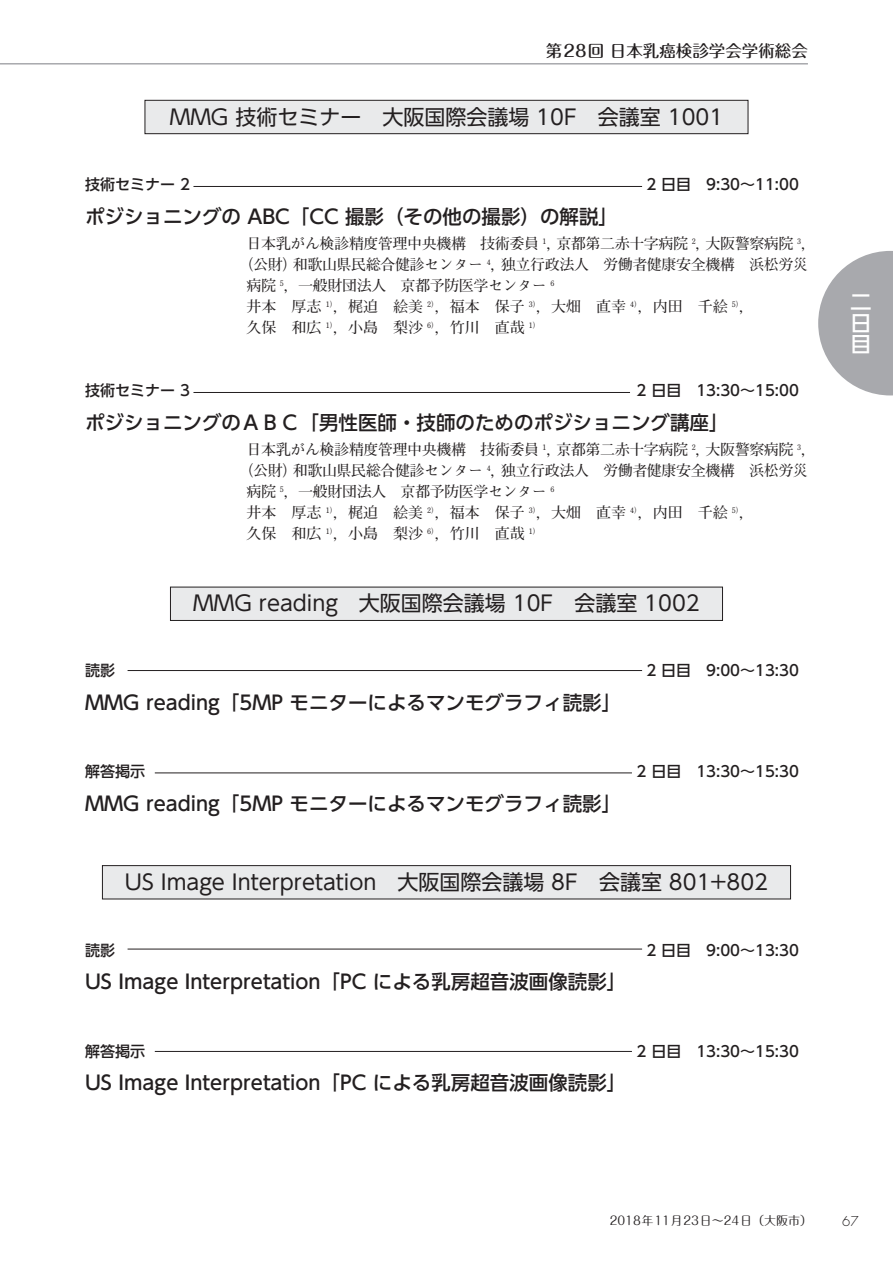
<style>
.page{position:relative;width:893px;height:1263px;background:#fff}
.page>*{position:absolute;margin:0;border:0;box-sizing:border-box;transform-origin:0 0}
.t1{font:21px "UD Shin Go Pro";color:#231f20}
.t2{font:500 21px/21px "UD Shin Go Pro";color:#fff;text-align:justify}
.t3{font:500 19.5px "UD Shin Go Pro";color:#231f20}
.t4{font:500 16.5px "Maru Fo Pro";color:#231f20}
.t5{font:700 15px "Futo Min A101 Pro";letter-spacing:-.025em;color:#231f20}
.t6{font:700 15px "Futo Min A101 Pro";color:#231f20}
.t7{font:500 15px "UD Shin Go Pro";color:#231f20}
.t8{font:300 15px "Futura T";color:#231f20}
.t9{font:12px "Maru Fo Pro";color:#231f20}
</style>
<div class="page">
<div style="left:103px;top:866px;width:687px;height:33px;background:#e9eaeb"></div>
<div style="left:102px;top:865px;width:689px;height:34px;border:1px solid #231f20"></div>
<div style="left:171px;top:587px;width:551px;height:33px;background:#e9eaeb"></div>
<div style="left:170px;top:587px;width:553px;height:34px;border:1px solid #231f20"></div>
<div style="left:145px;top:101px;width:603px;height:32px;background:#e9eaeb"></div>
<div style="left:145px;top:100px;width:603px;height:34px;border:1px solid #231f20"></div>
<svg style="left:818px;top:251px;width:75px;height:144px"></svg>
<hr style="left:0;top:63px;width:808px;height:2px;background:#a8a9ad">
<hr style="left:193px;top:186px;width:449px;height:1px;background:#231f20">
<hr style="left:193px;top:392px;width:437px;height:1px;background:#231f20">
<hr style="left:128px;top:670px;width:514px;height:1px;background:#231f20">
<hr style="left:155px;top:773px;width:477px;height:1px;background:#231f20">
<hr style="left:128px;top:949px;width:514px;height:1px;background:#231f20">
<hr style="left:155px;top:1051px;width:477px;height:1px;background:#231f20">
<p class="t4" style="left:546px;top:38px;width:264px">第28回日本乳癌検診学会学術総会</p>
<h1 class="t1" style="left:170px;top:100px;width:555px">MMG 技術セミナー 大阪国際会議場 10F 会議室 1001</h1>
<p class="t7" style="left:85px;top:172px;width:106px">技術セミナー 2</p>
<p class="t7" style="left:646px;top:172px;width:154px">2 日目 9:30〜11:00</p>
<h2 class="t3" style="left:85px;top:201px;width:535px">ポジショニングの ABC「CC 撮影（その他の撮影）の解説」</h2>
<p class="t5" style="left:247px;top:232px;width:571px">日本乳がん検診精度管理中央機構 技術委員 <sup>1</sup>，京都第二赤十字病院 <sup>2</sup>，大阪警察病院 <sup>3</sup>，</p>
<p class="t5" style="left:239px;top:253px;width:571px">（公財）和歌山県民総合健診センター <sup>4</sup>，独立行政法人 労働者健康安全機構 浜松労災</p>
<p class="t5" style="left:247px;top:274px;width:309px">病院 <sup>5</sup>，一般財団法人 京都予防医学センター <sup>6</sup></p>
<p class="t6" style="left:247px;top:295px;width:509px">井本 厚志 <sup>1）</sup>，梶迫 絵美 <sup>2）</sup>，福本 保子 <sup>3）</sup>，大畑 直幸 <sup>4）</sup>，内田 千絵 <sup>5）</sup>，</p>
<p class="t6" style="left:247px;top:316px;width:295px">久保 和広 <sup>1）</sup>，小島 梨沙 <sup>6）</sup>，竹川 直哉 <sup>1）</sup></p>
<p class="t7" style="left:85px;top:378px;width:106px">技術セミナー 3</p>
<p class="t7" style="left:636px;top:378px;width:164px">2 日目 13:30〜15:00</p>
<h2 class="t3" style="left:85px;top:407px;width:645px">ポジショニングのＡＢＣ「男性医師・技師のためのポジショニング講座」</h2>
<p class="t5" style="left:247px;top:438px;width:571px">日本乳がん検診精度管理中央機構 技術委員 <sup>1</sup>，京都第二赤十字病院 <sup>2</sup>，大阪警察病院 <sup>3</sup>，</p>
<p class="t5" style="left:239px;top:459px;width:571px">（公財）和歌山県民総合健診センター <sup>4</sup>，独立行政法人 労働者健康安全機構 浜松労災</p>
<p class="t5" style="left:247px;top:480px;width:309px">病院 <sup>5</sup>，一般財団法人 京都予防医学センター <sup>6</sup></p>
<p class="t6" style="left:247px;top:501px;width:509px">井本 厚志 <sup>1）</sup>，梶迫 絵美 <sup>2）</sup>，福本 保子 <sup>3）</sup>，大畑 直幸 <sup>4）</sup>，内田 千絵 <sup>5）</sup>，</p>
<p class="t6" style="left:247px;top:522px;width:295px">久保 和広 <sup>1）</sup>，小島 梨沙 <sup>6）</sup>，竹川 直哉 <sup>1）</sup></p>
<h1 class="t1" style="left:193px;top:586px;width:508px">MMG reading 大阪国際会議場 10F 会議室 1002</h1>
<p class="t7" style="left:85px;top:658px;width:32px">読影</p>
<p class="t7" style="left:646px;top:658px;width:154px">2 日目 9:00〜13:30</p>
<h2 class="t3" style="left:85px;top:687px;width:538px">MMG reading「5MP モニターによるマンモグラフィ読影」</h2>
<p class="t7" style="left:85px;top:759px;width:62px">解答掲示</p>
<p class="t7" style="left:636px;top:759px;width:164px">2 日目 13:30〜15:30</p>
<h2 class="t3" style="left:85px;top:788px;width:538px">MMG reading「5MP モニターによるマンモグラフィ読影」</h2>
<h1 class="t1" style="left:125px;top:865px;width:645px">US Image Interpretation 大阪国際会議場 8F 会議室 801+802</h1>
<p class="t7" style="left:85px;top:938px;width:32px">読影</p>
<p class="t7" style="left:646px;top:938px;width:154px">2 日目 9:00〜13:30</p>
<h2 class="t3" style="left:85px;top:966px;width:543px">US Image Interpretation「PC による乳房超音波画像読影」</h2>
<p class="t7" style="left:85px;top:1039px;width:62px">解答掲示</p>
<p class="t7" style="left:636px;top:1039px;width:164px">2 日目 13:30〜15:30</p>
<h2 class="t3" style="left:85px;top:1067px;width:543px">US Image Interpretation「PC による乳房超音波画像読影」</h2>
<h1 class="t2" style="left:851px;top:291px;width:22px">二日目</h1>
<p class="t9" style="left:610px;top:1211px;width:204px">2018年11月23日〜24日（大阪市）</p>
<p class="t8" style="left:842px;top:1212px;width:18px">67</p>
</div>
